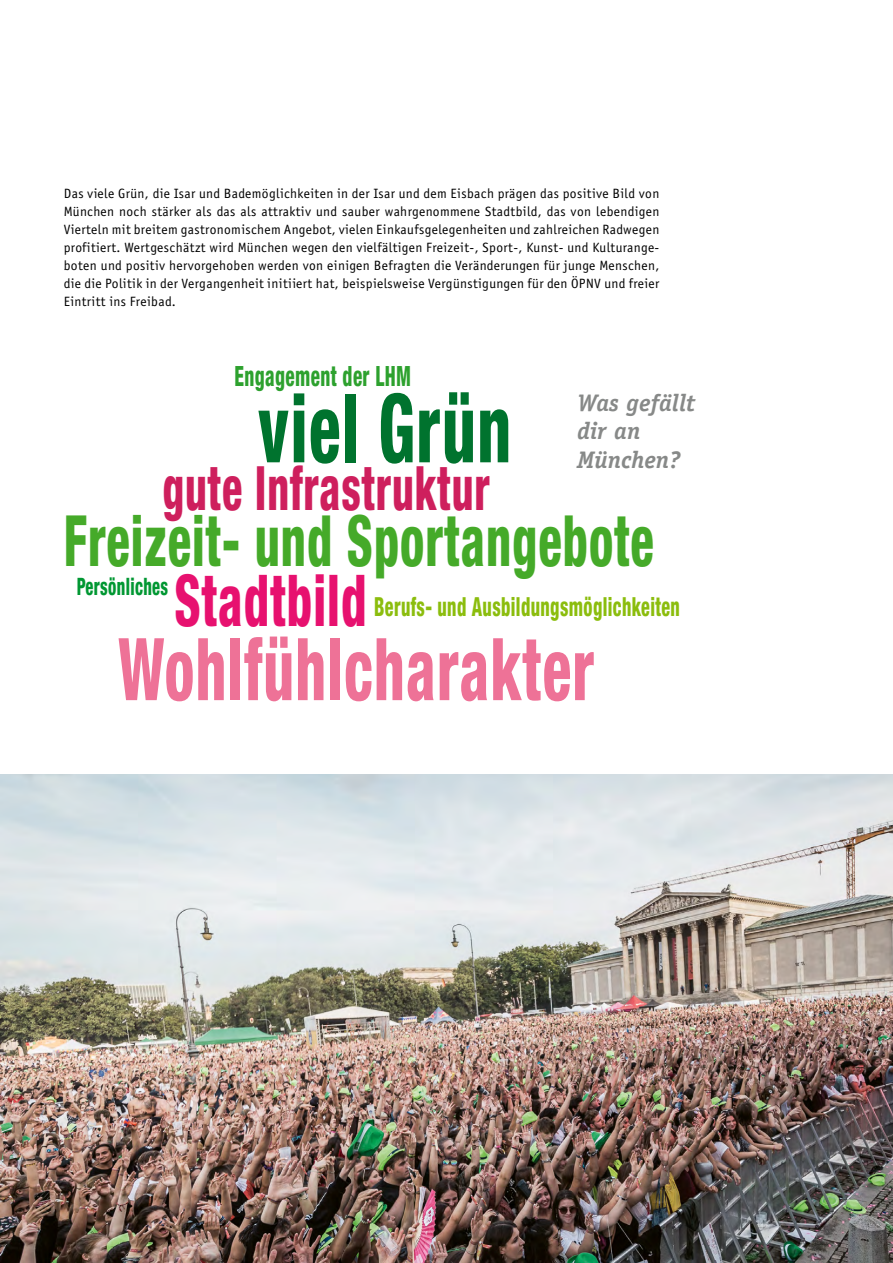
<style>
.page{position:relative;width:893px;height:1263px;background:#fff}
.page>*{position:absolute;margin:0;border:0;box-sizing:border-box;transform-origin:0 0}
.Bild{font:95.4px "Helvetica Neue 87 Heavy Cond";letter-spacing:.02em;color:#00732e;scale:.69 1}
.Bild-2{font:86.7px "Helvetica Neue 87 Heavy Cond";letter-spacing:.02em;color:#ee7297;scale:.69 1}
.Bild-3{font:71.55px "Helvetica Neue 87 Heavy Cond";letter-spacing:.02em;color:#e7116f;scale:.69 1}
.Bild-4{font:70.8px "Helvetica Neue 87 Heavy Cond";letter-spacing:.02em;color:#45aa29;scale:.69 1}
.Bild-5{font:61.2px "Helvetica Neue 87 Heavy Cond";letter-spacing:.02em;color:#ce1f5d;scale:.69 1}
.Bild-6{font:28.05px "Helvetica Neue 87 Heavy Cond";letter-spacing:.02em;color:#2da12e;scale:.69 1}
.Bild-7{font:26.4px "Helvetica Neue 87 Heavy Cond";letter-spacing:.02em;color:#8bbd0d;scale:.69 1}
.t1{font:italic 700 24px/28.5px "Officina Serif";color:#878988}
.Bild-8{font:24px "Helvetica Neue 87 Heavy Cond";letter-spacing:.02em;color:#009732;scale:.69 1}
.Fließtext_Officina_9{font:13.5px/18px "ITC Officina Sans";letter-spacing:.03em;color:#000;text-align:justify}
</style>
<div class="page">
<img style="left:0;top:774px;width:893px;height:489px">
<p class="Fließtext_Officina_9" style="left:64px;top:184px;width:597px">Das viele Grün, die Isar und Bademöglichkeiten in der Isar und dem Eisbach prägen das positive Bild von München noch stärker als das als attraktiv und sauber wahrgenommene Stadtbild, das von lebendigen Vierteln mit breitem gastronomischem Angebot, vielen Einkaufsgelegenheiten und zahlreichen Radwegen profitiert. Wertgeschätzt wird München wegen den vielfältigen Freizeit-, Sport-, Kunst- und Kulturange&shy;boten und positiv hervorgehoben werden von einigen Befragten die Veränderungen für junge Menschen, die die Politik in der Vergangenheit initiiert hat, beispielsweise Vergünstigungen für den ÖPNV und freier Eintritt ins Freibad.</p>
<p class="Bild-6" style="left:234px;top:358px;width:258px">Engagement der LHM</p>
<p class="Bild" style="left:258px;top:369px;width:369px">viel Grün</p>
<p class="Bild-5" style="left:163px;top:450px;width:476px">gute Infrastruktur</p>
<h3 class="t1" style="left:577px;top:388px;width:119px">Was gefällt dir an<br>München?</h3>
<p class="Bild-4" style="left:64px;top:497px;width:857px">Freizeit- und Sportangebote</p>
<p class="Bild-7" style="left:374px;top:590px;width:445px">Berufs- und Ausbildungsmöglichkeiten</p>
<p class="Bild-8" style="left:77px;top:572px;width:134px">Persönliches</p>
<p class="Bild-3" style="left:174px;top:556px;width:280px">Stadtbild</p>
<p class="Bild-2" style="left:118px;top:616px;width:692px">Wohlfühlcharakter</p>
</div>
